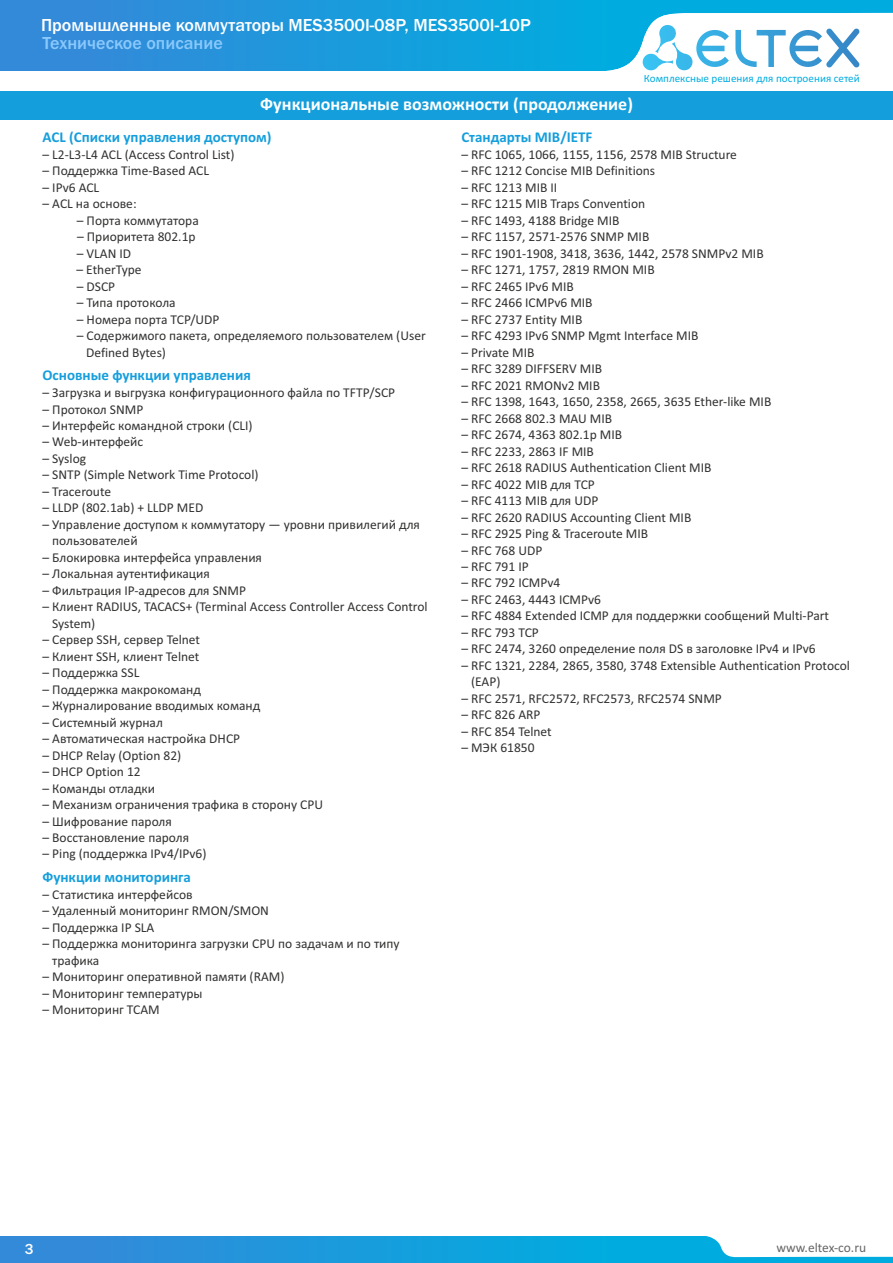
<style>
.page{position:relative;width:893px;height:1263px;background:#fff}
.page>*{position:absolute;margin:0;border:0;box-sizing:border-box;transform-origin:0 0}
.t1{font:500 18px "Franklin Gothic";color:#fff}
.t2{font:700 18px "Calibri";color:#fff}
.t3{font:500 18px "Franklin Gothic";color:#8ac9fc}
.t4{font:700 15px "Calibri";color:#159edc}
.t5{font:500 15px "Franklin Gothic";color:#fff}
.t6{font:13.5px/16.5px "Calibri";color:#313130}
.t7{font:13.5px "Calibri";color:#666}
.t8{font:11.1px "Calibri";color:#00acdf}
</style>
<div class="page">
<div style="left:0;top:91px;width:893px;height:29px;background:#159edc"></div>
<div style="left:0;top:0;width:893px;height:71px;background:linear-gradient(to right,#3489d9,#00b4e1)"></div>
<div style="left:0;top:1236px;width:893px;height:27px;background:linear-gradient(to right,#3489d9,#00b4e0)"></div>
<svg style="left:703px;top:1236px;width:190px;height:21px"></svg>
<svg style="left:589px;top:13px;width:304px;height:58px"></svg>
<h1 class="t1" style="left:41px;top:19px;width:491px">Промышленные коммутаторы MES3500I-08P, MES3500I-10P</h1>
<h1 class="t3" style="left:42px;top:36px;width:182px">Техническое описание</h1>
<p class="t8" style="left:644px;top:73px;width:217px">Комплексные решения для построения сетей</p>
<h1 class="t2" style="left:260px;top:97px;width:374px">Функциональные возможности (продолжение)</h1>
<p class="t4" style="left:43px;top:131px;width:231px">ACL (Списки управления доступом)</p>
<p class="t6" style="left:43px;top:147px;width:194px">– L2-L3-L4 ACL (Access Control List)</p>
<p class="t6" style="left:43px;top:164px;width:168px">– Поддержка Time-Based ACL</p>
<p class="t6" style="left:43px;top:180px;width:58px">– IPv6 ACL</p>
<p class="t6" style="left:43px;top:197px;width:96px">– ACL на основе:</p>
<p class="t6" style="left:77px;top:213px;width:124px">– Порта коммутатора</p>
<p class="t6" style="left:77px;top:230px;width:120px">– Приоритета 802.1p</p>
<p class="t6" style="left:77px;top:246px;width:56px">– VLAN ID</p>
<p class="t6" style="left:77px;top:263px;width:67px">– EtherType</p>
<p class="t6" style="left:77px;top:279px;width:40px">– DSCP</p>
<p class="t6" style="left:77px;top:296px;width:100px">– Типа протокола</p>
<p class="t6" style="left:77px;top:312px;width:144px">– Номера порта TCP/UDP</p>
<p class="t6" style="left:86px;top:329px;width:341px;text-indent:-9px">– Содержимого пакета, определяемого пользователем (User<br>Defined Bytes)</p>
<p class="t4" style="left:43px;top:369px;width:210px">Основные функции управления</p>
<p class="t6" style="left:43px;top:385px;width:354px">– Загрузка и выгрузка конфигурационного файла по TFTP/SCP</p>
<p class="t6" style="left:43px;top:402px;width:102px">– Протокол SNMP</p>
<p class="t6" style="left:43px;top:418px;width:212px">– Интерфейс командной строки (CLI)</p>
<p class="t6" style="left:43px;top:435px;width:102px">– Web-интерфейс</p>
<p class="t6" style="left:43px;top:451px;width:45px">– Syslog</p>
<p class="t6" style="left:43px;top:468px;width:218px">– SNTP (Simple Network Time Protocol)</p>
<p class="t6" style="left:43px;top:484px;width:70px">– Traceroute</p>
<p class="t6" style="left:43px;top:501px;width:162px">– LLDP (802.1ab) + LLDP MED</p>
<p class="t6" style="left:52px;top:517px;width:369px;text-indent:-10px">– Управление доступом к коммутатору — уровни привилегий для пользователей</p>
<p class="t6" style="left:43px;top:550px;width:221px">– Блокировка интерфейса управления</p>
<p class="t6" style="left:43px;top:567px;width:169px">– Локальная аутентификация</p>
<p class="t6" style="left:42px;top:583px;width:205px">– Фильтрация IP-адресов для SNMP</p>
<p class="t6" style="left:52px;top:600px;width:377px;text-indent:-10px">– Клиент RADIUS, TACACS+ (Terminal Access Controller Access Control<br>System)</p>
<p class="t6" style="left:42px;top:633px;width:159px">– Сервер SSH, сервер Telnet</p>
<p class="t6" style="left:42px;top:649px;width:158px">– Клиент SSH, клиент Telnet</p>
<p class="t6" style="left:42px;top:665px;width:98px">– Поддержка SSL</p>
<p class="t6" style="left:42px;top:682px;width:160px">– Поддержка макрокоманд</p>
<p class="t6" style="left:42px;top:698px;width:219px">– Журналирование вводимых команд</p>
<p class="t6" style="left:42px;top:715px;width:122px">– Системный журнал</p>
<p class="t6" style="left:42px;top:731px;width:199px">– Автоматическая настройка DHCP</p>
<p class="t6" style="left:42px;top:748px;width:140px">– DHCP Relay (Option 82)</p>
<p class="t6" style="left:42px;top:764px;width:100px">– DHCP Option 12</p>
<p class="t6" style="left:42px;top:781px;width:114px">– Команды отладки</p>
<p class="t6" style="left:42px;top:797px;width:282px">– Механизм ограничения трафика в сторону CPU</p>
<p class="t6" style="left:42px;top:814px;width:131px">– Шифрование пароля</p>
<p class="t6" style="left:42px;top:830px;width:148px">– Восстановление пароля</p>
<p class="t6" style="left:42px;top:847px;width:166px">– Ping (поддержка IPv4/IPv6)</p>
<p class="t4" style="left:42px;top:871px;width:150px">Функции мониторинга</p>
<p class="t6" style="left:42px;top:887px;width:152px">– Статистика интерфейсов</p>
<p class="t6" style="left:42px;top:904px;width:228px">– Удаленный мониторинг RMON/SMON</p>
<p class="t6" style="left:42px;top:920px;width:113px">– Поддержка IP SLA</p>
<p class="t6" style="left:52px;top:936px;width:349px;text-indent:-10px">– Поддержка мониторинга загрузки CPU по задачам и по типу трафика</p>
<p class="t6" style="left:42px;top:969px;width:243px">– Мониторинг оперативной памяти (RAM)</p>
<p class="t6" style="left:42px;top:986px;width:162px">– Мониторинг температуры</p>
<p class="t6" style="left:42px;top:1002px;width:119px">– Мониторинг TCAM</p>
<p class="t4" style="left:461px;top:131px;width:133px">Стандарты MIB/IETF</p>
<p class="t6" style="left:461px;top:147px;width:277px">– RFC 1065, 1066, 1155, 1156, 2578 MIB Structure</p>
<p class="t6" style="left:461px;top:164px;width:195px">– RFC 1212 Concise MIB Definitions</p>
<p class="t6" style="left:461px;top:180px;width:98px">– RFC 1213 MIB II</p>
<p class="t6" style="left:461px;top:197px;width:185px">– RFC 1215 MIB Traps Convention</p>
<p class="t6" style="left:461px;top:213px;width:160px">– RFC 1493, 4188 Bridge MIB</p>
<p class="t6" style="left:461px;top:230px;width:189px">– RFC 1157, 2571-2576 SNMP MIB</p>
<p class="t6" style="left:461px;top:246px;width:304px">– RFC 1901-1908, 3418, 3636, 1442, 2578 SNMPv2 MIB</p>
<p class="t6" style="left:461px;top:263px;width:195px">– RFC 1271, 1757, 2819 RMON MIB</p>
<p class="t6" style="left:461px;top:279px;width:114px">– RFC 2465 IPv6 MIB</p>
<p class="t6" style="left:461px;top:296px;width:133px">– RFC 2466 ICMPv6 MIB</p>
<p class="t6" style="left:461px;top:312px;width:123px">– RFC 2737 Entity MIB</p>
<p class="t6" style="left:461px;top:329px;width:239px">– RFC 4293 IPv6 SNMP Mgmt Interface MIB</p>
<p class="t6" style="left:461px;top:345px;width:75px">– Private MIB</p>
<p class="t6" style="left:461px;top:362px;width:142px">– RFC 3289 DIFFSERV MIB</p>
<p class="t6" style="left:461px;top:378px;width:140px">– RFC 2021 RMONv2 MIB</p>
<p class="t6" style="left:461px;top:395px;width:311px">– RFC 1398, 1643, 1650, 2358, 2665, 3635 Ether-like MIB</p>
<p class="t6" style="left:461px;top:411px;width:152px">– RFC 2668 802.3 MAU MIB</p>
<p class="t6" style="left:461px;top:427px;width:162px">– RFC 2674, 4363 802.1p MIB</p>
<p class="t6" style="left:461px;top:444px;width:134px">– RFC 2233, 2863 IF MIB</p>
<p class="t6" style="left:461px;top:460px;width:252px">– RFC 2618 RADIUS Authentication Client MIB</p>
<p class="t6" style="left:461px;top:477px;width:135px">– RFC 4022 MIB для TCP</p>
<p class="t6" style="left:461px;top:493px;width:139px">– RFC 4113 MIB для UDP</p>
<p class="t6" style="left:461px;top:510px;width:231px">– RFC 2620 RADIUS Accounting Client MIB</p>
<p class="t6" style="left:461px;top:526px;width:188px">– RFC 2925 Ping &amp; Traceroute MIB</p>
<p class="t6" style="left:461px;top:543px;width:82px">– RFC 768 UDP</p>
<p class="t6" style="left:461px;top:559px;width:69px">– RFC 791 IP</p>
<p class="t6" style="left:461px;top:576px;width:101px">– RFC 792 ICMPv4</p>
<p class="t6" style="left:461px;top:592px;width:141px">– RFC 2463, 4443 ICMPv6</p>
<p class="t6" style="left:461px;top:609px;width:369px">– RFC 4884 Extended ICMP для поддержки сообщений Multi-Part</p>
<p class="t6" style="left:461px;top:625px;width:79px">– RFC 793 TCP</p>
<p class="t6" style="left:461px;top:642px;width:356px">– RFC 2474, 3260 определение поля DS в заголовке IPv4 и IPv6</p>
<p class="t6" style="left:471px;top:658px;width:380px;text-indent:-10px">– RFC 1321, 2284, 2865, 3580, 3748 Extensible Authentication Protocol (EAP)</p>
<p class="t6" style="left:461px;top:691px;width:262px">– RFC 2571, RFC2572, RFC2573, RFC2574 SNMP</p>
<p class="t6" style="left:461px;top:708px;width:81px">– RFC 826 ARP</p>
<p class="t6" style="left:461px;top:724px;width:92px">– RFC 854 Telnet</p>
<p class="t6" style="left:461px;top:741px;width:75px">– МЭК 61850</p>
<p class="t5" style="left:25px;top:1243px;width:10px">3</p>
<p class="t7" style="left:776px;top:1242px;width:91px">www.eltex-co.ru</p>
</div>
